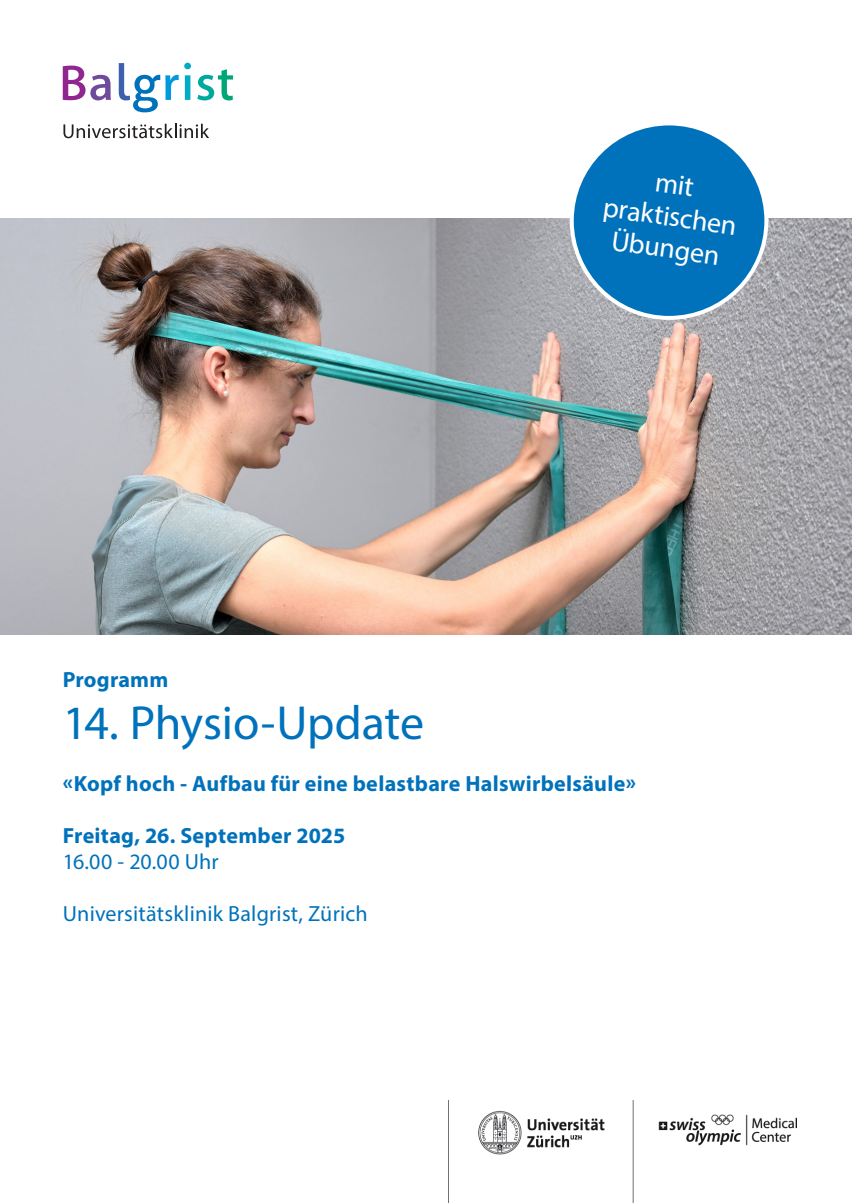
<style>
.page{position:relative;width:852px;height:1203px;background:#fff}
.page>*{position:absolute;margin:0;border:0;box-sizing:border-box;transform-origin:0 0}
.Titel_A5_24pt{font:48px "Myriad Pro";letter-spacing:-.005em;color:#0072bc}
.t1{font:28px/32px "Myriad Pro";color:#fff;text-align:center}
.Titel_A5_24pt-2{font:700 22px "Myriad Pro";letter-spacing:.01em;color:#0072bc}
.Lesetext_Titel_11pt_blau{font:700 22px/26px "Myriad Pro";letter-spacing:.01em;color:#0072bc}
.Lesetext_Titel_11pt_blau-2{font:22px "Myriad Pro";letter-spacing:.01em;color:#0072bc}
.Spitztitel_Überschrift_im_Text_11pt{font:700 22px "Myriad Pro";letter-spacing:.01em;color:#0072bc}
.s1{font-weight:400}
</style>
<div class="page">
<img style="left:0;top:219px;width:851px;height:416px">
<div style="left:571px;top:123px;width:195px;height:195px;background:#0072bc;border-radius:50%"></div>
<div style="left:569px;top:121px;width:199px;height:199px;border:4px solid #fff;border-radius:50%"></div>
<svg style="left:63px;top:124px;width:146px;height:14px"></svg>
<svg style="left:63px;top:66px;width:48px;height:34px"></svg>
<svg style="left:184px;top:63px;width:7px;height:37px"></svg>
<svg style="left:119px;top:63px;width:59px;height:49px"></svg>
<svg style="left:197px;top:69px;width:36px;height:31px"></svg>
<img style="left:448px;top:1100px;width:346px;height:103px">
<p class="t1" style="left:609px;top:159px;width:136px;rotate:8deg">mit praktischen<br>Übungen</p>
<p class="Spitztitel_Überschrift_im_Text_11pt" style="left:63px;top:665px;width:107px">Programm</p>
<p class="Titel_A5_24pt" style="left:63px;top:693px;width:362px">14. Physio-Update</p>
<p class="Titel_A5_24pt-2" style="left:63px;top:769px;width:574px">«Kopf hoch - Aufbau für eine belastbare Halswirbelsäule»</p>
<p class="Lesetext_Titel_11pt_blau" style="left:63px;top:822px;width:284px">Freitag, 26. September 2025<br><span class="s1">16.00 - 20.00 Uhr</span></p>
<p class="Lesetext_Titel_11pt_blau-2" style="left:63px;top:900px;width:306px">Universitätsklinik Balgrist, Zürich</p>
</div>
